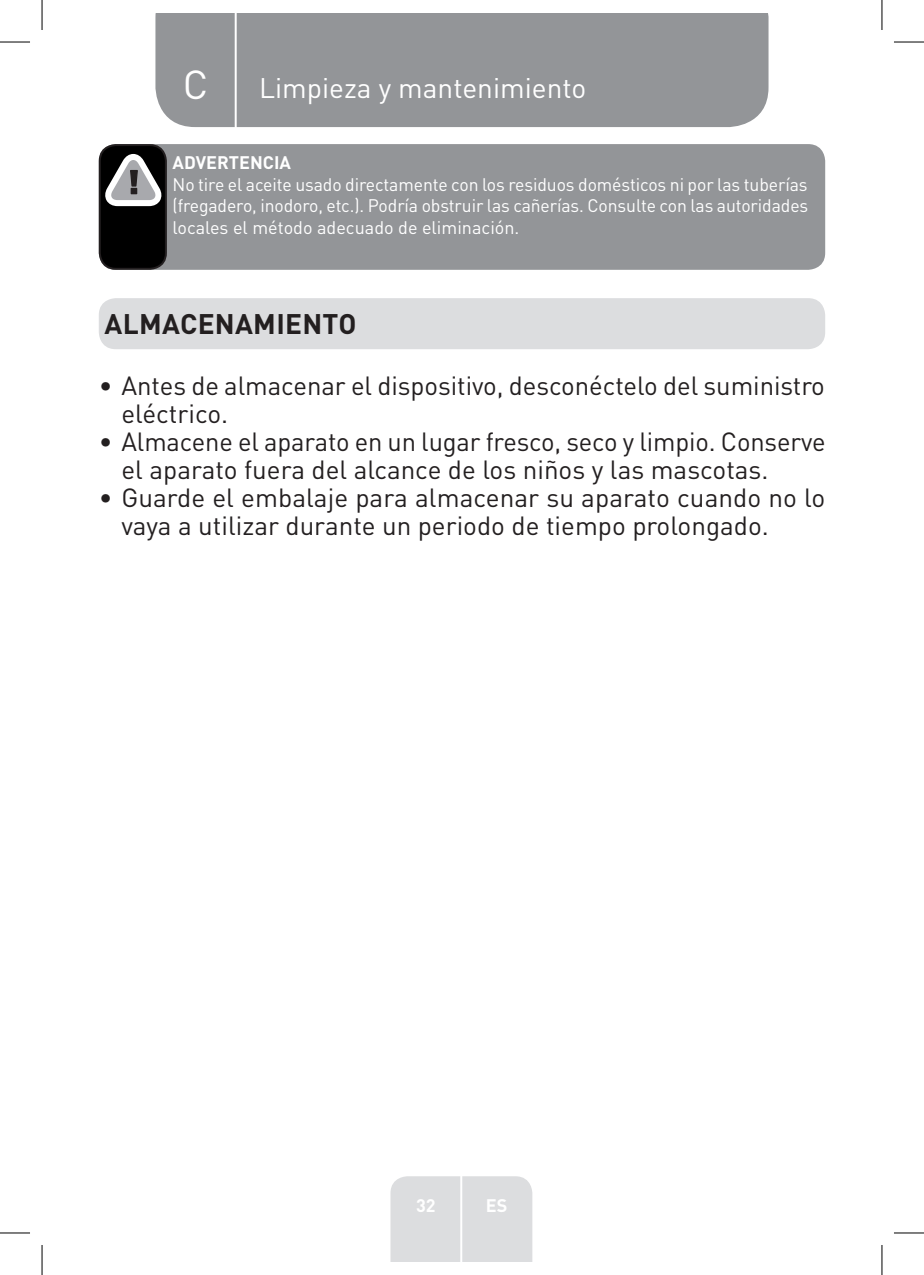
<style>
.page{position:relative;width:924px;height:1275px;background:#fff}
.page>*{position:absolute;margin:0;border:0;box-sizing:border-box;transform-origin:0 0}
.t1{font:40px "DIN Pro";color:#fff}
.TitreGauche__gabarit{font:28px "DIN Pro";color:#fff}
.Headline-01{font:700 28px "DIN Pro";letter-spacing:.01em;color:#231f20}
.t2{font:26px/28px "DIN Pro";letter-spacing:-.005em;color:#231f20}
.White_Text{font:18px/21.6px "DIN Pro";color:#fff;text-align:justify}
.White_Text-2{font:700 18px "DIN Pro";color:#fff}
</style>
<div class="page">
<div style="left:155px;top:14px;width:613px;height:113px;background:#939598"></div>
<div style="left:390px;top:1176px;width:142px;height:85px;background:#dcdddf"></div>
<hr style="left:460px;top:1153px;width:2px;height:108px;background:#fff">
<hr style="left:234px;top:14px;width:2px;height:116px;background:#fff">
<div style="left:99px;top:144px;width:725px;height:126px;background:#939598;border-radius:17px"></div>
<div style="left:100px;top:145px;width:66px;height:124px;background:#000;border-radius:16px"></div>
<div style="left:99px;top:144px;width:68px;height:126px;border:2px solid #231f20;border-radius:16px"></div>
<svg style="left:105px;top:154px;width:57px;height:52px"></svg>
<div style="left:99px;top:298px;width:725px;height:51px;background:#dcdddf;border-radius:17px"></div>
<hr style="left:0;top:42px;width:30px;height:1px;background:#000">
<hr style="left:893px;top:42px;width:30px;height:1px;background:#000">
<hr style="left:0;top:1232px;width:30px;height:1px;background:#000">
<hr style="left:893px;top:1232px;width:30px;height:1px;background:#000">
<hr style="left:42px;top:0;width:1px;height:30px;background:#000">
<hr style="left:42px;top:1245px;width:1px;height:30px;background:#000">
<hr style="left:881px;top:0;width:1px;height:30px;background:#000">
<hr style="left:881px;top:1245px;width:1px;height:30px;background:#000">
<p class="t1" style="left:183px;top:57px;width:27px">C</p>
<p class="TitreGauche__gabarit" style="left:259px;top:69px;width:328px">Limpieza y mantenimiento</p>
<p class="White_Text-2" style="left:172px;top:150px;width:120px">ADVERTENCIA</p>
<p class="White_Text" style="left:172px;top:173px;width:637px">No tire el aceite usado directamente con los residuos domésticos ni por las tuberías (fregadero, inodoro, etc.). Podría obstruir las cañerías. Consulte con las autoridades locales el método adecuado de eliminación.</p>
<p class="Headline-01" style="left:105px;top:305px;width:253px">ALMACENAMIENTO</p>
<p class="t2" style="left:121px;top:371px;width:704px;text-indent:-23px">• Antes de almacenar el dispositivo, desconéctelo del suministro eléctrico.</p>
<p class="t2" style="left:121px;top:427px;width:705px;text-indent:-23px">• Almacene el aparato en un lugar fresco, seco y limpio. Conserve el aparato fuera del alcance de los niños y las mascotas.</p>
<p class="t2" style="left:121px;top:483px;width:705px;text-indent:-23px">• Guarde el embalaje para almacenar su aparato cuando no lo vaya a utilizar durante un periodo de tiempo prolongado.</p>
<p class="White_Text-2" style="left:416px;top:1192px;width:21px">32</p>
<p class="White_Text-2" style="left:485px;top:1192px;width:23px">ES</p>
</div>
